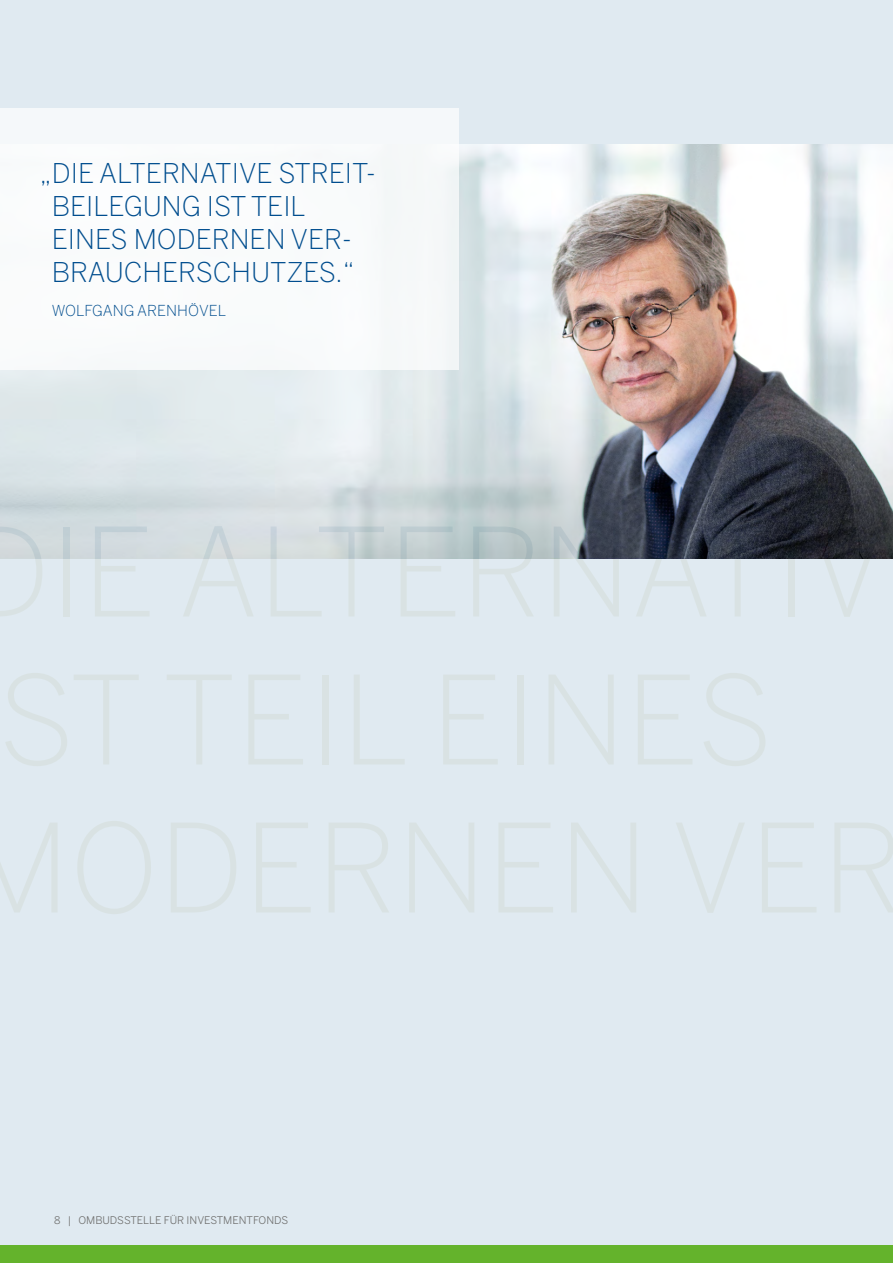
<style>
.page{position:relative;width:893px;height:1263px;background:#e0eaf1}
.page>*{position:absolute;margin:0;border:0;box-sizing:border-box;transform-origin:0 0}
.t1{font:300 27px/33px "Benton Sans";color:#004d8e}
.t2{font:300 15px "Benton Sans";color:#004d8e}
.t3{font:10.5px "Benton Sans";color:#6f6f6e}
</style>
<div class="page">
<img style="left:0;top:145px;width:893px;height:413px">
<div style="left:0;top:1246px;width:893px;height:17px;background:#64b32c"></div>
<div style="left:0;top:108px;width:459px;height:261px;background:#fff"></div>
<p class="t1" style="left:52px;top:157px;width:325px;text-indent:-12px">„DIE ALTERNATIVE STREIT-<br>BEILEGUNG IST TEIL<br>EINES MODERNEN VER-<br>BRAUCHERSCHUTZES.“</p>
<p class="t2" style="left:52px;top:301px;width:176px">WOLFGANG ARENHÖVEL</p>
<p class="t3" style="left:54px;top:1214px;width:236px">8 | OMBUDSSTELLE FÜR INVESTMENTFONDS</p>
</div>
